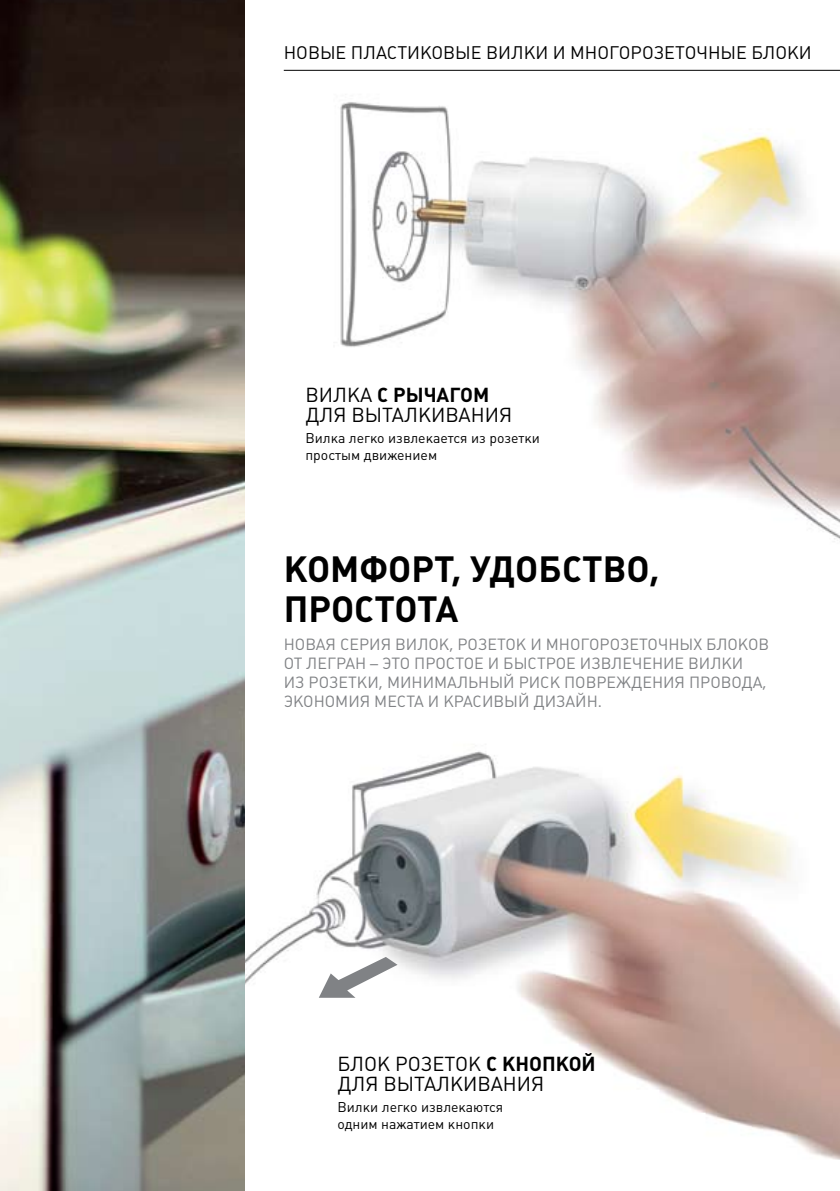
<style>
.page{position:relative;width:840px;height:1191px;background:#fff}
.page>*{position:absolute;margin:0;border:0;box-sizing:border-box;transform-origin:0 0}
.t1{font:700 36px/40px "Plumb";color:#000}
.t2{font:20px/20px "Plumb";color:#000}
.t3{font:18px "Plumb";color:#000}
.t4{font:16px/19.2px "Plumb";color:#808285}
.t5{font:14px/17px "Plumb";color:#000}
.s1{font-weight:700}
</style>
<div class="page">
<img style="left:340px;top:102px;width:499px;height:437px">
<img style="left:244px;top:729px;width:595px;height:430px">
<svg style="left:318px;top:957px;width:79px;height:40px"></svg>
<hr style="left:283px;top:70px;width:556px;height:1px;background:#000">
<img style="left:0;top:0;width:244px;height:1191px">
<p class="t3" style="left:283px;top:43px;width:529px">Новые пластиковые вилки и многорозеточн ые блоки</p>
<p class="t2" style="left:305px;top:385px;width:208px">В илка <span class="s1">с рычагом </span>для выталкиван ия</p>
<p class="t5" style="left:305px;top:429px;width:236px">В илка легко извлекается из розетки простым движением</p>
<h1 class="t1" style="left:283px;top:549px;width:377px">Комфорт, удобство, простота</h1>
<p class="t4" style="left:283px;top:634px;width:486px">Новая серия вилок, розеток и многорозеточн ых блоков от Л егран – это простое и быстрое извлечен ие вилки<br>из розетки, мин имальн ый риск поврежден ия провода, экономия места и красивый дизайн.</p>
<p class="t2" style="left:337px;top:1054px;width:260px">Блок розеток <span class="s1">с кнопкой </span>для выталкиван ия</p>
<p class="t5" style="left:337px;top:1098px;width:167px">В илки легко извлекаются одним нажатием кнопки</p>
</div>
